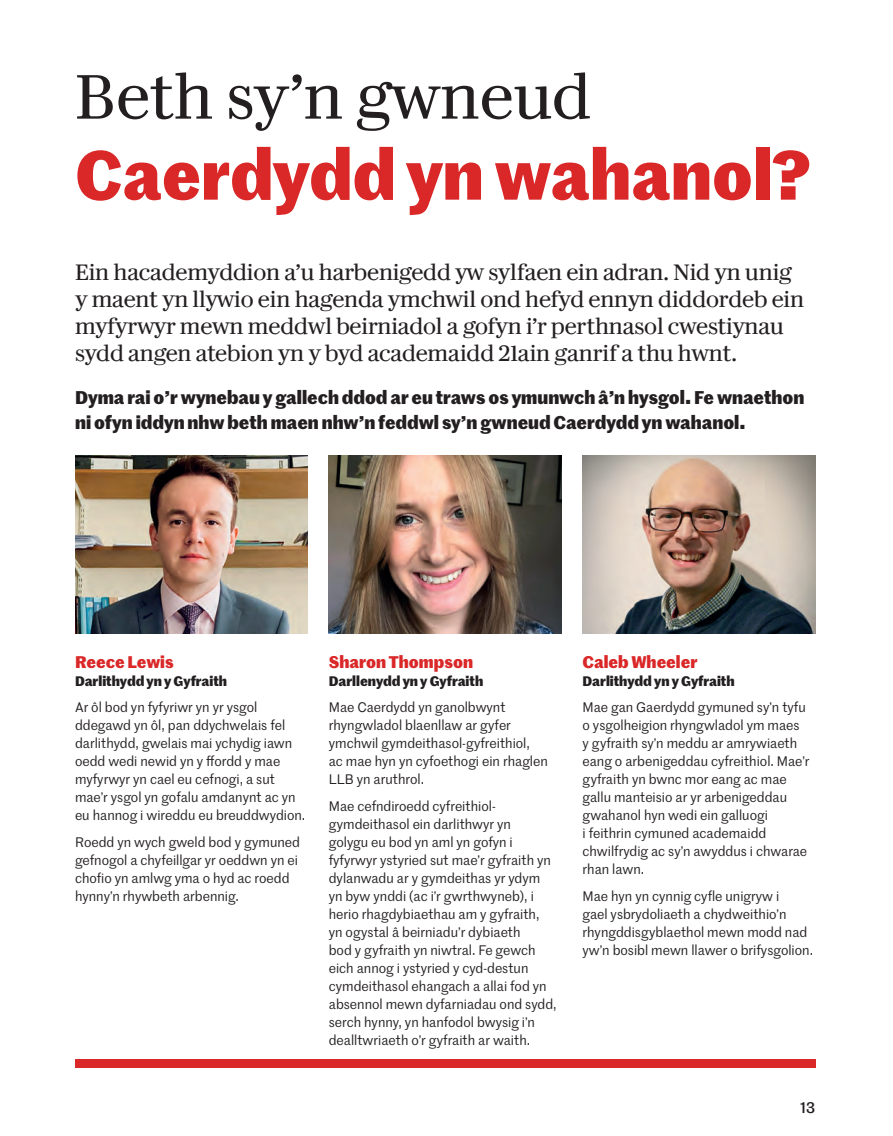
<style>
.page{position:relative;width:893px;height:1136px;background:#fff}
.page>*{position:absolute;margin:0;border:0;box-sizing:border-box;transform-origin:0 0}
.t1{font:700 67.5px "Marr Sans";color:#da2728}
.t2{font:63px "Darby Serif Text TT";color:#231f20}
.t3{font:22.5px/27px "Darby Serif Text TT";letter-spacing:-.01em;color:#231f20}
.t4{font:700 18px/25.5px "Marr Sans";color:#231f20}
.t5{font:700 16.5px "Marr Sans";color:#da2728}
.t6{font:500 15px "Marr Sans";color:#231f20}
.t7{font:13.5px/18px "Marr Sans";color:#231f20}
.t8{font:700 13.5px "Marr Sans";color:#231f20}
</style>
<div class="page">
<img style="left:329px;top:455px;width:232px;height:179px">
<img style="left:75px;top:455px;width:232px;height:179px">
<div style="left:75px;top:1059px;width:740px;height:8px;background:#da2728"></div>
<img style="left:582px;top:455px;width:233px;height:179px">
<h2 class="t2" style="left:75px;top:51px;width:518px">Beth sy’n gwneud</h2>
<h1 class="t1" style="left:75px;top:123px;width:737px">Caerdydd yn wahanol?</h1>
<p class="t3" style="left:75px;top:257px;width:731px">Ein hacademyddion a’u harbenigedd yw sylfaen ein adran. Nid yn unig y maent yn llywio ein hagenda ymchwil ond hefyd ennyn diddordeb ein myfyrwyr mewn meddwl beirniadol a gofyn i’r perthnasol cwestiynau sydd angen atebion yn y byd academaidd 21ain ganrif a thu hwnt.</p>
<h3 class="t4" style="left:75px;top:383px;width:731px">Dyma rai o’r wynebau y gallech ddod ar eu traws os ymunwch â’n hysgol. Fe wnaethon ni ofyn iddyn nhw beth maen nhw’n feddwl sy’n gwneud Caerdydd yn wahanol.</h3>
<p class="t5" style="left:75px;top:649px;width:100px">Reece Lewis</p>
<p class="t8" style="left:75px;top:670px;width:154px">Darlithydd yn y Gyfraith</p>
<p class="t7" style="left:75px;top:698px;width:232px">Ar ôl bod yn fyfyriwr yn yr ysgol ddegawd yn ôl, pan ddychwelais fel darlithydd, gwelais mai ychydig iawn oedd wedi newid yn y ffordd y mae myfyrwyr yn cael eu cefnogi, a sut mae’r ysgol yn gofalu amdanynt ac yn eu hannog i wireddu eu breuddwydion.</p>
<p class="t7" style="left:75px;top:832px;width:226px">Roedd yn wych gweld bod y gymuned gefnogol a chyfeillgar yr oeddwn yn ei chofio yn amlwg yma o hyd ac roedd hynny’n rhywbeth arbennig.</p>
<p class="t5" style="left:329px;top:649px;width:146px">Sharon Thompson</p>
<p class="t8" style="left:329px;top:670px;width:156px">Darllenydd yn y Gyfraith</p>
<p class="t7" style="left:329px;top:698px;width:221px">Mae Caerdydd yn ganolbwynt rhyngwladol blaenllaw ar gyfer ymchwil gymdeithasol-gyfreithiol,<br>ac mae hyn yn cyfoethogi ein rhaglen<br>LLB yn aruthrol.</p>
<p class="t7" style="left:329px;top:796px;width:229px">Mae cefndiroedd cyfreithiol&shy;gymdeithasol ein darlithwyr yn<br>golygu eu bod yn aml yn gofyn i fyfyrwyr ystyried sut mae’r gyfraith yn dylanwadu ar y gymdeithas yr ydym yn byw ynddi (ac i’r gwrthwyneb), i herio rhagdybiaethau am y gyfraith, yn ogystal â beirniadu’r dybiaeth<br>bod y gyfraith yn niwtral. Fe gewch eich annog i ystyried y cyd-destun cymdeithasol ehangach a allai fod yn absennol mewn dyfarniadau ond sydd, serch hynny, yn hanfodol bwysig i’n dealltwriaeth o’r gyfraith ar waith.</p>
<p class="t5" style="left:582px;top:649px;width:116px">Caleb Wheeler</p>
<p class="t8" style="left:582px;top:670px;width:154px">Darlithydd yn y Gyfraith</p>
<p class="t7" style="left:582px;top:698px;width:228px">Mae gan Gaerdydd gymuned sy’n tyfu o ysgolheigion rhyngwladol ym maes<br>y gyfraith sy’n meddu ar amrywiaeth eang o arbenigeddau cyfreithiol. Mae’r gyfraith yn bwnc mor eang ac mae gallu manteisio ar yr arbenigeddau gwahanol hyn wedi ein galluogi<br>i feithrin cymuned academaidd chwilfrydig ac sy’n awyddus i chwarae rhan lawn.</p>
<p class="t7" style="left:582px;top:886px;width:232px">Mae hyn yn cynnig cyfle unigryw i<br>gael ysbrydoliaeth a chydweithio’n rhyngddisgyblaethol mewn modd nad yw’n bosibl mewn llawer o brifysgolion.</p>
<p class="t6" style="left:800px;top:1097px;width:17px">13</p>
</div>
